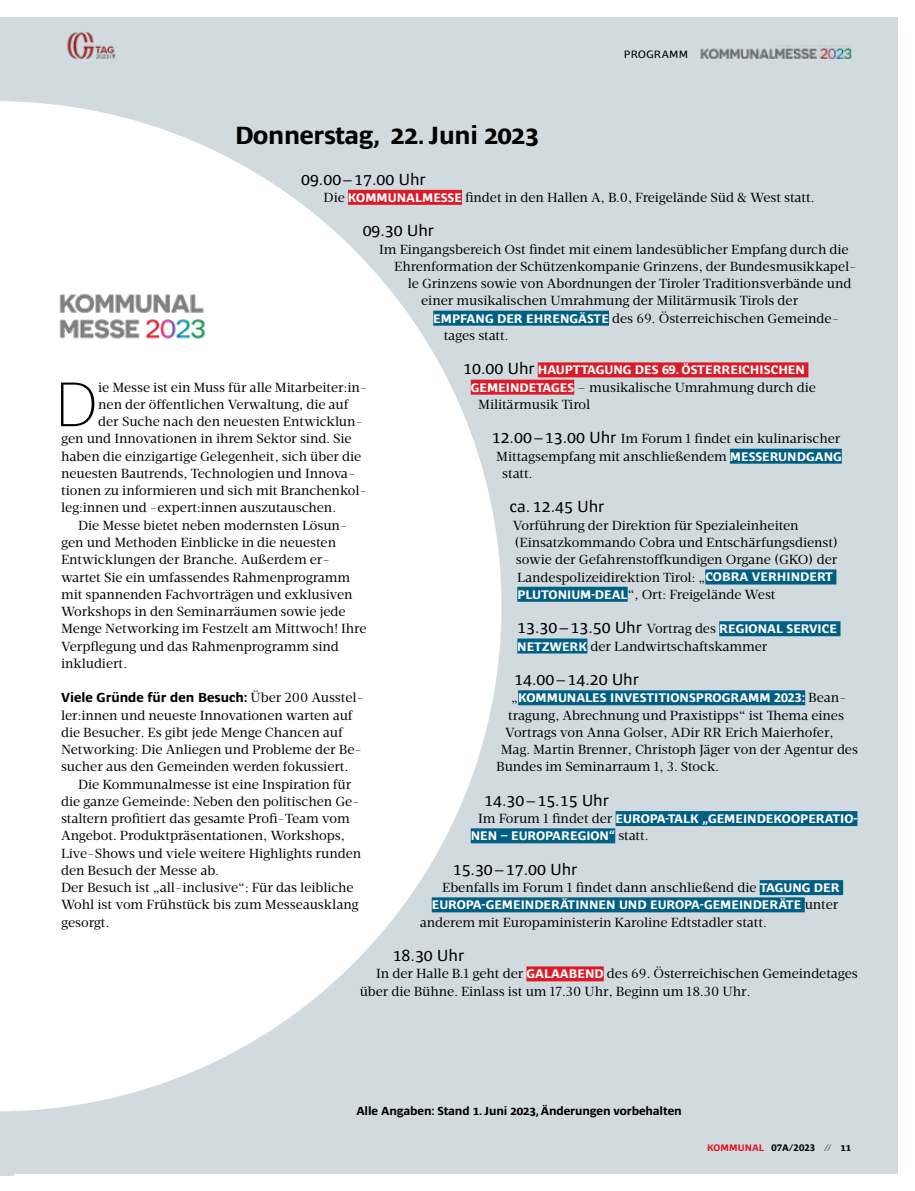
<style>
.page{position:relative;width:915px;height:1191px;background:#fff}
.page>*{position:absolute;margin:0;border:0;box-sizing:border-box;transform-origin:0 0}
.t1{font:100 64.65px "Ardoise Ptf";color:#000}
.t2{font:700 25.5px "Ardoise Ptf";letter-spacing:-.01em;color:#000}
.t3{font:16.5px "Ardoise Ptf";color:#000}
.t4{font:13.5px/17.2px "Velino Text";letter-spacing:-.005em;color:#000}
.t5{font:700 13.5px "Ardoise Ptf";color:#000}
.t6{font:700 12.75px/17.2px "Ardoise Ptf";color:#fff}
.t7{font:700 12px "Ardoise Ptf";letter-spacing:-.01em;color:#000}
.t8{font:10.95px "Ardoise Ptf";letter-spacing:.03em;color:#000;scale:1.04 1}
.t9{font:700 9.75px "Ardoise Ptf";letter-spacing:.005em;color:#000}
.s1{font-family:"Ardoise Ptf";font-weight:700;font-size:12.75px;color:#fff}
.s2{font-weight:400;font-size:16.5px;color:#000}
.s3{font-family:"Ardoise Ptf";font-size:16.5px}
.s4{font-family:"Velino Text";font-weight:400;font-size:13.5px;color:#000}
.s5{font-family:"Velino Text";font-weight:400}
.s6{color:#db1c28}
.s7{font-weight:300}
</style>
<div class="page">
<div style="left:0;top:17px;width:897px;height:1157px;background:#d1dbdf"></div>
<svg style="left:0;top:101px;width:501px;height:1010px;fill:#fff"></svg>
<div style="left:348px;top:190px;width:114px;height:15px;background:#db1c28"></div>
<div style="left:433px;top:311px;width:175px;height:15px;background:#005f83"></div>
<div style="left:537px;top:362px;width:271px;height:15px;background:#db1c28"></div>
<div style="left:470px;top:380px;width:104px;height:15px;background:#db1c28"></div>
<div style="left:729px;top:449px;width:112px;height:15px;background:#005f83"></div>
<div style="left:705px;top:569px;width:131px;height:15px;background:#005f83"></div>
<div style="left:517px;top:587px;width:110px;height:15px;background:#005f83"></div>
<div style="left:719px;top:621px;width:121px;height:15px;background:#005f83"></div>
<div style="left:517px;top:638px;width:70px;height:15px;background:#005f83"></div>
<div style="left:518px;top:690px;width:286px;height:15px;background:#005f83"></div>
<div style="left:615px;top:811px;width:242px;height:15px;background:#005f83"></div>
<div style="left:470px;top:828px;width:145px;height:15px;background:#005f83"></div>
<div style="left:759px;top:880px;width:83px;height:15px;background:#005f83"></div>
<div style="left:431px;top:897px;width:373px;height:15px;background:#005f83"></div>
<div style="left:526px;top:966px;width:77px;height:15px;background:#db1c28"></div>
<img style="left:55px;top:287px;width:154px;height:58px">
<img style="left:67px;top:32px;width:49px;height:27px">
<img style="left:700px;top:45px;width:150px;height:14px">
<p class="t8" style="left:623px;top:46px;width:64px">PROGRAMM</p>
<h2 class="t2" style="left:235px;top:116px;width:305px">Donnerstag, 22. Juni 2023</h2>
<p class="t3" style="left:301px;top:167px;width:126px">09.00 – 17.00 Uhr</p>
<p class="t4" style="left:323px;top:189px;width:492px">Die <span class="s1">KOMMUNALMESSE</span> findet in den Hallen A, B.0, Freigelände Süd &amp; West statt.</p>
<p class="t3" style="left:362px;top:218px;width:73px">09.30 Uhr</p>
<p class="t4" style="left:379px;top:240px;width:471px">Im Eingangsbereich Ost findet mit einem landesüblicher Empfang durch die</p>
<p class="t4" style="left:394px;top:258px;width:464px">Ehrenformation der Schützenkompanie Grinzens, der Bundesmusikkapel-</p>
<p class="t4" style="left:407px;top:275px;width:445px">le Grinzens sowie von Abordnungen der Tiroler Traditionsverbände und</p>
<p class="t4" style="left:421px;top:292px;width:378px">einer musikalischen Umrahmung der Militärmusik Tirols der</p>
<p class="t4" style="left:433px;top:309px;width:407px"><span class="s1">EMPFANG DER EHRENGÄSTE</span> des 69. Österreichischen Gemeinde-</p>
<p class="t4" style="left:443px;top:327px;width:66px">tages statt.</p>
<p class="t6" style="left:463px;top:360px;width:343px"><span class="s2">10.00 Uhr</span> HAUPTTAGUNG DES 69. ÖSTERREICHISCHEN</p>
<p class="t4" style="left:478px;top:378px;width:339px;text-indent:-7px"><span class="s1">GEMEINDETAGES</span> – musikalische Umrahmung durch die<br>Militärmusik Tirol</p>
<p class="t4" style="left:491px;top:430px;width:350px"><span class="s3">12.00 – 13.00 Uhr</span> Im Forum 1 findet ein kulinarischer</p>
<p class="t4" style="left:496px;top:447px;width:347px">Mittagsempfang mit anschließendem <span class="s1">MESSERUNDGANG</span></p>
<p class="t4" style="left:502px;top:465px;width:32px">statt.</p>
<p class="t3" style="left:509px;top:494px;width:96px">ca. 12.45 Uhr</p>
<p class="t4" style="left:512px;top:516px;width:327px">Vorführung der Direktion für Spezialeinheiten (Einsatzkommando Cobra und Entschärfungsdienst) sowie der Gefahrenstoffkundigen Organe (GKO) der Landespolizeidirektion Tirol: „<span class="s1">COBRA VERHINDERT PLUTONIUM-DEAL</span>“, Ort: Freigelände West</p>
<p class="t6" style="left:517px;top:619px;width:321px"><span class="s2">13.30 – 13.50 Uhr</span> <span class="s4">Vortrag des</span> REGIONAL SERVICE</p>
<p class="t4" style="left:517px;top:637px;width:252px"><span class="s1">NETZWERK</span> der Landwirtschaftskammer</p>
<p class="t3" style="left:514px;top:667px;width:126px">14.00 – 14.20 Uhr</p>
<p class="t6" style="left:511px;top:688px;width:337px"><span class="s4">„</span>KOMMUNALES INVESTITIONSPROGRAMM 2023: <span class="s4">Bean-</span></p>
<p class="t4" style="left:508px;top:706px;width:337px">tragung, Abrechnung und Praxistipps“ ist Thema eines</p>
<p class="t4" style="left:505px;top:723px;width:330px">Vortrags von Anna Golser, ADir RR Erich Maierhofer,</p>
<p class="t4" style="left:500px;top:741px;width:359px">Mag. Martin Brenner, Christoph Jäger von der Agentur des</p>
<p class="t4" style="left:496px;top:758px;width:224px">Bundes im Seminarraum 1, 3. Stock.</p>
<p class="t3" style="left:484px;top:788px;width:126px">14.30 – 15.15 Uhr</p>
<p class="t6" style="left:470px;top:809px;width:388px;text-indent:7px"><span class="s4">Im Forum 1 findet der</span> EUROPA-TALK „GEMEINDEKOOPERATIO-<br>NEN – EUROPAREGION“ <span class="s4">statt.</span></p>
<p class="t3" style="left:452px;top:857px;width:126px">15.30 – 17.00 Uhr</p>
<p class="t4" style="left:442px;top:879px;width:399px">Ebenfalls im Forum 1 findet dann anschließend die <span class="s1">TAGUNG DER</span></p>
<p class="t6" style="left:431px;top:895px;width:408px">EUROPA-GEMEINDERÄTINNEN UND EUROPA-GEMEINDERÄTE <span class="s4">unter</span></p>
<p class="t4" style="left:419px;top:913px;width:348px">anderem mit Europaministerin Karoline Edtstadler statt.</p>
<p class="t3" style="left:392px;top:943px;width:73px">18.30 Uhr</p>
<p class="t4" style="left:359px;top:965px;width:499px;text-indent:17px">In der Halle B.1 geht der <span class="s1">GALAABEND</span> des 69. Österreichischen Gemeinde tages über die Bühne. Einlass ist um 17.30 Uhr, Beginn um 18.30 Uhr.</p>
<h1 class="t1" style="left:54px;top:356px;width:44px">D</h1>
<p class="t4" style="left:98px;top:378px;width:270px">ie Messe ist ein Muss für alle Mitarbeiter:in-</p>
<p class="t4" style="left:98px;top:396px;width:252px">nen der öffentlichen Verwaltung, die auf</p>
<p class="t4" style="left:98px;top:413px;width:266px">der Suche nach den neuesten Entwicklun-</p>
<p class="t4" style="left:61px;top:430px;width:292px">gen und Innovationen in ihrem Sektor sind. Sie</p>
<p class="t4" style="left:61px;top:447px;width:301px">haben die einzigartige Gelegenheit, sich über die</p>
<p class="t4" style="left:61px;top:465px;width:296px">neuesten Bautrends, Technologien und Innova-</p>
<p class="t4" style="left:61px;top:482px;width:307px">tionen zu informieren und sich mit Branchenkol-</p>
<p class="t4" style="left:61px;top:499px;width:276px">leg:innen und -expert:innen auszutauschen.</p>
<p class="t4" style="left:78px;top:516px;width:271px">Die Messe bietet neben modernsten Lösun-</p>
<p class="t4" style="left:61px;top:534px;width:276px">gen und Methoden Einblicke in die neuesten</p>
<p class="t4" style="left:61px;top:551px;width:270px">Entwicklungen der Branche. Außerdem er-</p>
<p class="t4" style="left:61px;top:568px;width:291px">wartet Sie ein umfassendes Rahmenprogramm</p>
<p class="t4" style="left:61px;top:585px;width:293px">mit spannenden Fachvorträgen und exklusiven</p>
<p class="t4" style="left:61px;top:603px;width:286px">Workshops in den Seminarräumen sowie jede</p>
<p class="t4" style="left:61px;top:620px;width:307px">Menge Networking im Festzelt am Mittwoch! Ihre</p>
<p class="t4" style="left:61px;top:637px;width:279px">Verpflegung und das Rahmenprogramm sind</p>
<p class="t4" style="left:61px;top:655px;width:67px">inkludiert.</p>
<p class="t5" style="left:61px;top:687px;width:304px">Viele Gründe für den Besuch: <span class="s5">Über 200 Ausstel-</span></p>
<p class="t4" style="left:61px;top:706px;width:302px">ler:innen und neueste Innovationen warten auf die Besucher. Es gibt jede Menge Chancen auf Networking: Die Anliegen und Probleme der Be&shy;sucher aus den Gemeinden werden fokussiert.</p>
<p class="t4" style="left:61px;top:775px;width:301px;text-indent:17px">Die Kommunalmesse ist eine Inspiration für die ganze Gemeinde: Neben den politischen Ge&shy;staltern profitiert das gesamte Profi-Team vom Angebot. Produktpräsentationen, Workshops, Live-Shows und viele weitere Highlights runden den Besuch der Messe ab.<br>Der Besuch ist „all-inclusive“: Für das leibliche Wohl ist vom Frühstück bis zum Messeausklang gesorgt.</p>
<p class="t7" style="left:356px;top:1102px;width:327px">Alle Angaben: Stand 1. Juni 2023, Änderungen vorbehalten</p>
<p class="t9" style="left:707px;top:1140px;width:145px"><span class="s6">KOMMUNAL</span> 07A/2023 <span class="s7">//</span> 11</p>
</div>
